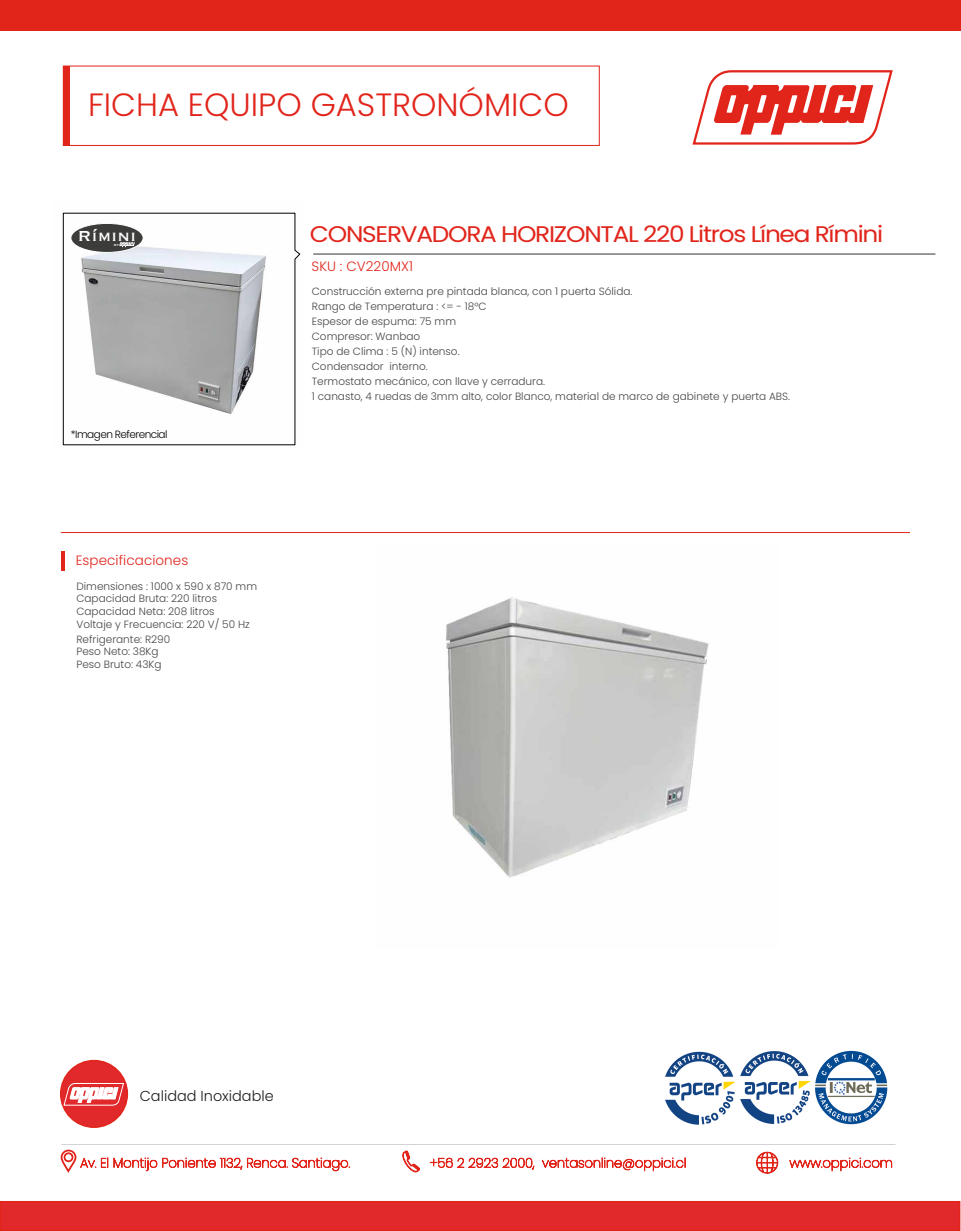
<style>
.page{position:relative;width:961px;height:1231px;background:#fff}
.page>*{position:absolute;margin:0;border:0;box-sizing:border-box;transform-origin:0 0}
.t1{font:300 32.25px "Poppins";color:#e1251b}
.t2{font:22.65px "Poppins";letter-spacing:-.05em;color:#e1251b;scale:1.1 1}
.t3{font:18.9px "Copperplate";color:#fff}
.t4{font:300 14.4px "Poppins";color:#1e1e1c}
.t5{font:300 13.5px "Poppins";letter-spacing:.005em;color:#e1251b}
.t6{font:300 10.5px/15px "Poppins";color:#474547}
.t7{font:300 10.5px "Poppins";letter-spacing:-.05em;color:#000}
.t8{font:4.65px "Copperplate";color:#fff}
</style>
<div class="page">
<div style="left:63px;top:66px;width:536px;height:80px;border:1px solid #e1251b"></div>
<div style="left:63px;top:66px;width:7px;height:79px;background:#e1251b"></div>
<svg style="left:63px;top:213px;width:237px;height:232px"></svg>
<hr style="left:313px;top:254px;width:622px;height:1px;background:#372e35">
<div style="left:0;top:0;width:961px;height:31px;background:#e1251b"></div>
<hr style="left:61px;top:551px;width:4px;height:19px;background:#e1251b">
<svg style="left:429px;top:1157px;width:106px;height:13px"></svg>
<svg style="left:541px;top:1157px;width:144px;height:15px"></svg>
<svg style="left:789px;top:1157px;width:103px;height:14px"></svg>
<img style="left:665px;top:1050px;width:223px;height:74px">
<div style="left:1px;top:1201px;width:958px;height:29px;background:#e1282b"></div>
<div style="left:0;top:1200px;width:960px;height:31px;border:1px solid #e1251b"></div>
<svg style="left:60px;top:1149px;width:290px;height:23px"></svg>
<svg style="left:402px;top:1150px;width:18px;height:22px"></svg>
<svg style="left:756px;top:1151px;width:22px;height:22px"></svg>
<svg style="left:692px;top:70px;width:201px;height:75px"></svg>
<hr style="left:61px;top:532px;width:848px;height:1px;background:#e1251b">
<div style="left:60px;top:1059px;width:68px;height:69px;background:#e1282b;border:2px solid #e1251b;border-radius:50%"></div>
<svg style="left:63px;top:1078px;width:61px;height:28px"></svg>
<div style="left:71px;top:223px;width:72px;height:29px;background:#3c3c3b;border-radius:50%"></div>
<div style="left:71px;top:223px;width:72px;height:29px;border:1px solid #fff;border-radius:50%"></div>
<svg style="left:119px;top:242px;width:16px;height:5px"></svg>
<img style="left:446px;top:597px;width:263px;height:281px">
<h1 class="t1" style="left:88px;top:85px;width:482px">FICHA EQUIPO GASTRONÓMICO</h1>
<h3 class="t3" style="left:78px;top:223px;width:60px">Rímini</h3>
<p class="t8" style="left:114px;top:241px;width:7px">by</p>
<p class="t7" style="left:71px;top:428px;width:98px">*Imagen Referencial</p>
<p class="t5" style="left:76px;top:552px;width:114px">Especificaciones</p>
<p class="t6" style="left:76px;top:580px;width:182px;line-height:12.6px">Dimensiones : 1000 x 590 x 870 mm<br>Capacidad Bruta: 220 litros<br>Capacidad Neta: 208 litros<br>Voltaje y Frecuencia: 220 V/ 50 Hz</p>
<p class="t6" style="left:76px;top:633px;width:95px;line-height:12.6px">Refrigerante: R290<br>Peso Neto: 38Kg<br>Peso Bruto: 43Kg</p>
<h2 class="t2" style="left:310px;top:221px;width:523px">CONSERVADORA HORIZONTAL 220 Litros Línea Rímini</h2>
<p class="t5" style="left:311px;top:258px;width:103px">SKU : CV220MX1</p>
<p class="t6" style="left:312px;top:284px;width:480px">Construcción externa pre pintada blanca, con 1 puerta Sólida.<br>Rango de Temperatura : &lt;= - 18°C<br>Espesor de espuma: 75 mm<br>Compresor: Wanbao<br>Tipo de Clima : 5 (N) intenso.<br>Condensador interno.<br>Termostato mecánico, con llave y cerradura.<br>1 canasto, 4 ruedas de 3mm alto, color Blanco, material de marco de gabinete y puerta ABS.</p>
<h3 class="t4" style="left:140px;top:1087px;width:135px">Calidad Inoxidable</h3>
</div>
